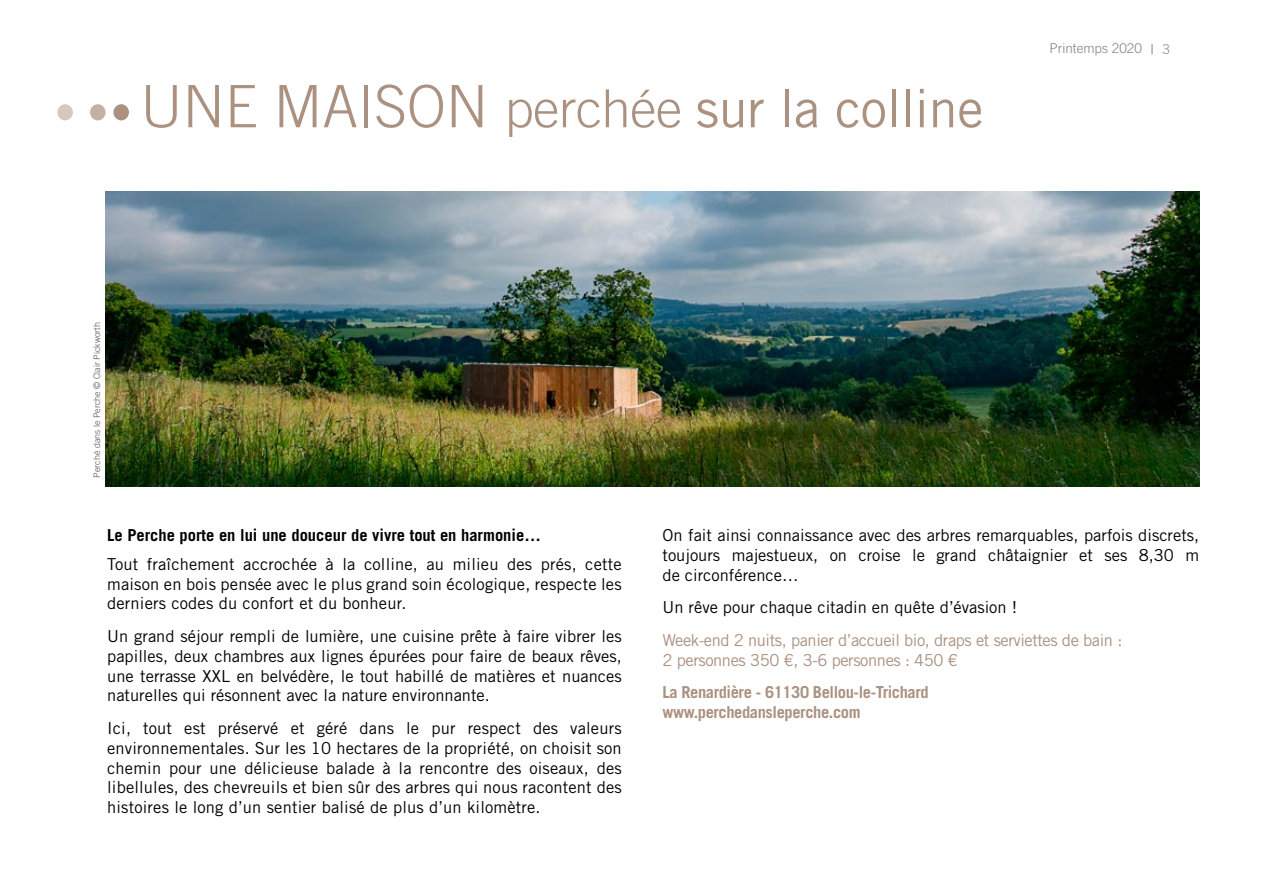
<style>
.page{position:relative;width:1263px;height:893px;background:#fff}
.page>*{position:absolute;margin:0;border:0;box-sizing:border-box;transform-origin:0 0}
.t1{font:52.5px "Trade Gothic LT Std";letter-spacing:-.01em;color:#ab9180}
.t2{font:16.5px/19.8px "Trade Gothic LT Std";color:#000;text-align:justify}
.t3{font:16.5px/19.8px "Trade Gothic LT Std";letter-spacing:-.025em;color:#ab9180}
.t4{font:700 16.5px/19.8px "Trade Gothic LT Std";letter-spacing:-.025em;color:#ab9180}
.t5{font:700 16.5px "Trade Gothic LT Std";color:#000}
.t6{font:300 13.5px "Trade Gothic LT Std";color:#818084}
.t7{font:13.5px "Trade Gothic LT Std";color:#9c9ca0}
.t8{font:300 9px "Trade Gothic LT Std";color:#504f53}
.s1{font-weight:300;font-size:58.5px}
.s2{font-weight:300}
</style>
<div class="page">
<img style="left:106px;top:191px;width:1093px;height:295px">
<div style="left:57px;top:104px;width:16px;height:16px;background:#d5c8bd;border-radius:50%"></div>
<div style="left:113px;top:104px;width:16px;height:16px;background:#ab9180;border-radius:50%"></div>
<div style="left:90px;top:104px;width:16px;height:16px;background:#c4b1a4;border-radius:50%"></div>
<h1 class="t1" style="left:140px;top:77px;width:845px"><span class="s1">UNE MAISON</span> <span class="s2">perchée</span> sur la colline</h1>
<p class="t6" style="left:1050px;top:41px;width:94px">Printemps 2020</p>
<p class="t7" style="left:1162px;top:41px;width:10px">3</p>
<p class="t8" style="left:92px;top:478px;width:157px;rotate:-90deg">Perché dans le Perche © Clair Pickworth</p>
<p class="t5" style="left:107px;top:525px;width:435px">Le Perche porte en lui une douceur de vivre tout en harmonie…</p>
<p class="t2" style="left:107px;top:554px;width:516px">Tout fraîchement accrochée à la colline, au milieu des prés, cette maison en bois pensée avec le plus grand soin écologique, respecte les derniers codes du confort et du bonheur.</p>
<p class="t2" style="left:107px;top:626px;width:516px">Un grand séjour rempli de lumière, une cuisine prête à faire vibrer les papilles, deux chambres aux lignes épurées pour faire de beaux rêves, une terrasse XXL en belvédère, le tout habillé de matières et nuances naturelles qui résonnent avec la nature environnante.</p>
<p class="t2" style="left:107px;top:718px;width:516px">Ici, tout est préservé et géré dans le pur respect des valeurs environnementales. Sur les 10 hectares de la propriété, on choisit son chemin pour une délicieuse balade à la rencontre des oiseaux, des libellules, des chevreuils et bien sûr des arbres qui nous racontent des histoires le long d’un sentier balisé de plus d’un kilomètre.</p>
<p class="t2" style="left:662px;top:525px;width:538px">On fait ainsi connaissance avec des arbres remarquables, parfois discrets, toujours majestueux, on croise le grand châtaignier et ses 8,30 m de circonférence…</p>
<p class="t2" style="left:662px;top:597px;width:356px">Un rêve pour chaque citadin en quête d’évasion !</p>
<p class="t3" style="left:662px;top:630px;width:461px">Week-end 2 nuits, panier d’accueil bio, draps et serviettes de bain :<br>2 personnes 350 €, 3-6 personnes : 450 €</p>
<p class="t4" style="left:662px;top:682px;width:268px">La Renardière - 61130 Bellou-le-Trichard www.perchedansleperche.com</p>
</div>
